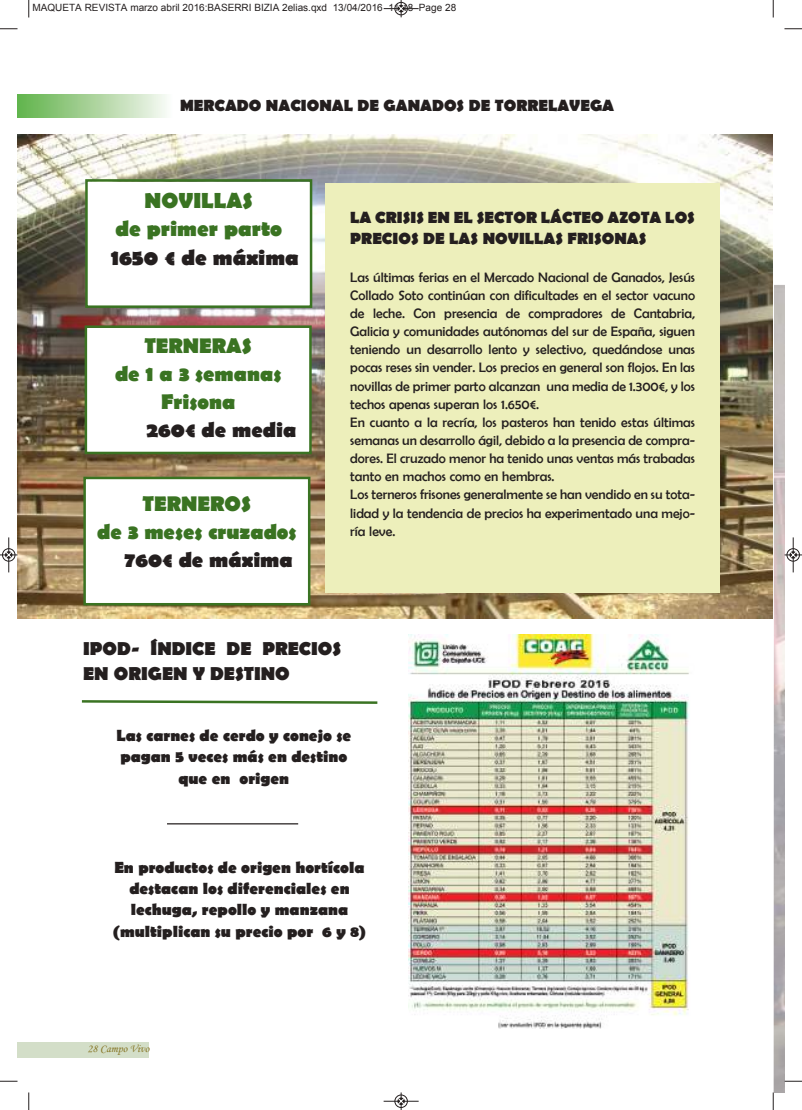
<style>
.page{position:relative;width:802px;height:1110px;background:#fff}
.page>*{position:absolute;margin:0;border:0;box-sizing:border-box;transform-origin:0 0}
.t1{font:700 21.88px/28.9px "Berlin Sans FB";color:#3a7322;text-align:center}
.t2{font:700 21.88px "Berlin Sans FB";color:#241f1f}
.t3{font:700 21.25px/28px "Berlin Sans FB";color:#3a7322;text-align:center}
.t4{font:700 21.25px "Berlin Sans FB";color:#241f1f}
.t5{font:700 18.75px/24.8px "Berlin Sans FB";color:#241f1f}
.t6{font:700 16.25px/21.5px "Berlin Sans FB";color:#241f1f;text-align:center}
.t7{font:13.75px/18.1px "Berlin Sans FB";color:#241f1f}
.t8{font:11.25px "Monotype Corsiva";color:#847321}
.t9{font:10px "Arial";color:#241f1f}
</style>
<div class="page">
<img style="left:18px;top:95px;width:148px;height:23px">
<img style="left:18px;top:134px;width:754px;height:484px">
<div style="left:18px;top:1041px;width:131px;height:16px;background:#d3dec8"></div>
<div style="left:325px;top:183px;width:395px;height:410px;background:#edefbb"></div>
<div style="left:88px;top:182px;width:222px;height:123px;background:#fff"></div>
<div style="left:85px;top:179px;width:227px;height:129px;border:2px solid #3a7322"></div>
<div style="left:87px;top:328px;width:222px;height:124px;background:#fff"></div>
<div style="left:85px;top:325px;width:227px;height:129px;border:2px solid #3a7322"></div>
<div style="left:86px;top:479px;width:222px;height:124px;background:#fff"></div>
<div style="left:83px;top:477px;width:227px;height:128px;border:2px solid #3a7322"></div>
<svg style="left:81px;top:700px;width:297px;height:4px"></svg>
<img style="left:408px;top:635px;width:281px;height:393px">
<hr style="left:167px;top:823px;width:131px;height:1px;background:#241f1f">
<svg style="left:28px;top:0;width:2px;height:18px"></svg>
<svg style="left:0;top:28px;width:18px;height:2px"></svg>
<svg style="left:772px;top:0;width:2px;height:18px"></svg>
<svg style="left:784px;top:28px;width:18px;height:2px"></svg>
<svg style="left:28px;top:1092px;width:2px;height:18px"></svg>
<svg style="left:0;top:1081px;width:18px;height:1px"></svg>
<div style="left:394px;top:2px;width:14px;height:13px;border:1px solid #fff;border-radius:50%"></div>
<hr style="left:383px;top:8px;width:35px;height:1px;background:#241f1f">
<div style="left:395px;top:2px;width:12px;height:13px;border:1px solid #241f1f;border-radius:50%"></div>
<svg style="left:398px;top:0;width:6px;height:17px"></svg>
<div style="left:394px;top:1094px;width:14px;height:14px;border:1px solid #fff;border-radius:50%"></div>
<hr style="left:383px;top:1101px;width:35px;height:1px;background:#241f1f">
<div style="left:395px;top:1095px;width:12px;height:13px;border:1px solid #241f1f;border-radius:50%"></div>
<svg style="left:398px;top:1092px;width:6px;height:18px"></svg>
<div style="left:2px;top:548px;width:13px;height:14px;border:1px solid #fff;border-radius:50%"></div>
<hr style="left:9px;top:537px;width:1px;height:35px;background:#241f1f">
<div style="left:2px;top:548px;width:13px;height:13px;border:1px solid #241f1f;border-radius:50%"></div>
<svg style="left:0;top:552px;width:18px;height:6px"></svg>
<svg style="left:772px;top:158px;width:30px;height:952px"></svg>
<p class="t9" style="left:32px;top:2px;width:425px">MAQUETA REVISTA marzo abril 2016:BASERRI BIZIA 2elias.qxd 13/04/2016 11:48 Page 28</p>
<p class="t6" style="left:180px;top:95px;width:435px">MERCADO NACIONAL DE GANADOS DE TORRELAVEGA</p>
<h1 class="t1" style="left:115px;top:187px;width:168px">NOVILLAS<br>de primer parto</h1>
<h1 class="t2" style="left:111px;top:245px;width:190px">1650 € de máxima</h1>
<h2 class="t3" style="left:115px;top:333px;width:168px">TERNERAS<br>de 1 a 3 semanas<br>Frisona</h2>
<h2 class="t4" style="left:147px;top:418px;width:151px">260€ de media</h2>
<h2 class="t3" style="left:97px;top:491px;width:201px">TERNEROS<br>de 3 meses cruzados</h2>
<h2 class="t4" style="left:124px;top:548px;width:170px">760€ de máxima</h2>
<p class="t6" style="left:350px;top:207px;width:346px;text-align:left">LA CRISIS EN EL SECTOR LÁCTEO AZOTA LOS<br>PRECIOS DE LAS NOVILLAS FRISONAS</p>
<p class="t7" style="left:350px;top:268px;width:346px">Las últimas ferias en el Mercado Nacional de Ganados, Jesús Collado Soto continúan con dificultades en el sector vacuno de leche. Con presencia de compradores de Cantabria, Galicia y comunidades autónomas del sur de España, siguen teniendo un desarrollo lento y selectivo, quedándose unas pocas reses sin vender. Los precios en general son flojos. En las novillas de primer parto alcanzan una media de 1.300€, y los techos apenas superan los 1.650€.<br>En cuanto a la recría, los pasteros han tenido estas últimas semanas un desarrollo ágil, debido a la presencia de compra&shy;dores. El cruzado menor ha tenido unas ventas más trabadas tanto en machos como en hembras.<br>Los terneros frisones generalmente se han vendido en su tota&shy;lidad y la tendencia de precios ha experimentado una mejo&shy;ría leve.</p>
<h3 class="t5" style="left:83px;top:637px;width:260px">IPOD- ÍNDICE DE PRECIOS<br>EN ORIGEN Y DESTINO</h3>
<p class="t6" style="left:116px;top:725px;width:236px">Las carnes de cerdo y conejo se pagan 5 veces más en destino que en origen</p>
<p class="t6" style="left:113px;top:857px;width:255px">En productos de origen hortícola destacan los diferenciales en lechuga, repollo y manzana (multiplican su precio por 6 y 8)</p>
<p class="t8" style="left:88px;top:1043px;width:63px">28 Campo Vivo</p>
</div>
